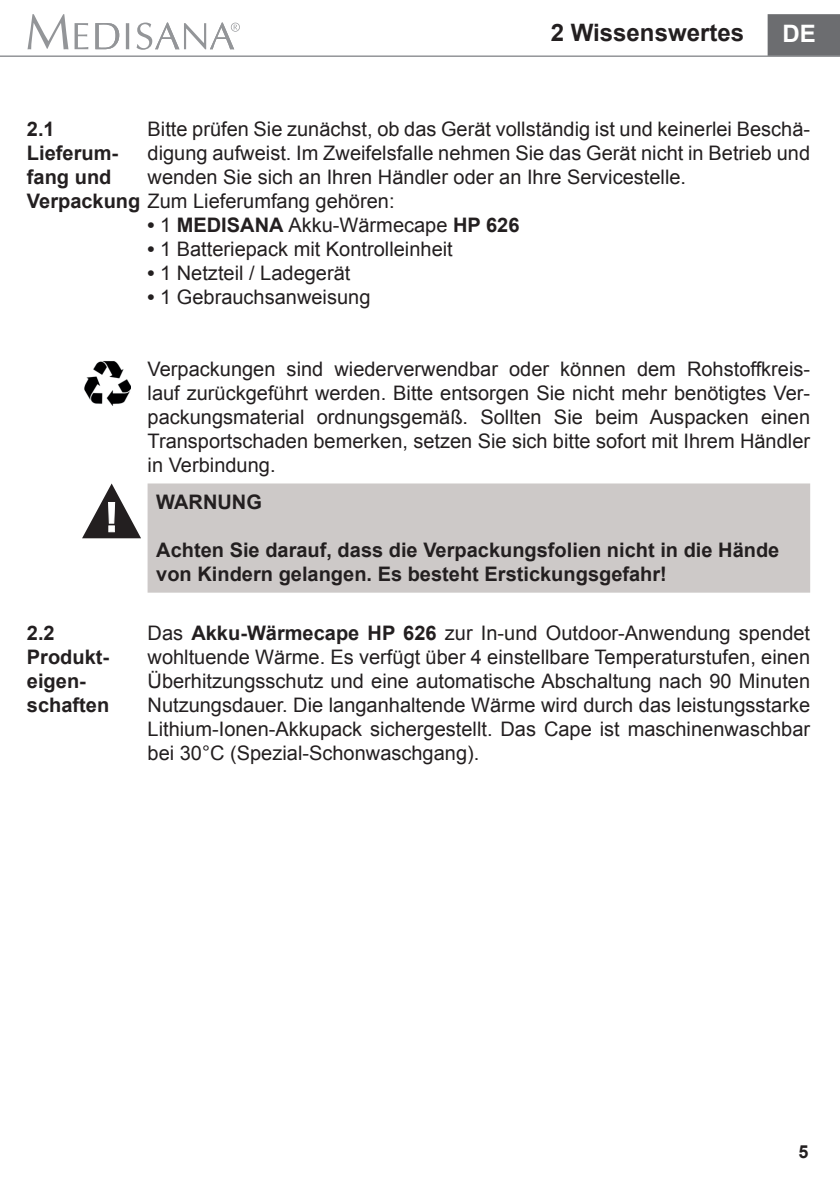
<style>
.page{position:relative;width:840px;height:1191px;background:#fff}
.page>*{position:absolute;margin:0;border:0;box-sizing:border-box;transform-origin:0 0}
.t1{font:700 24px "Arial";color:#231f20}
.t2{font:700 24px "Arial";color:#fff}
.t3{font:20px/24px "Arial";color:#231f20;text-align:justify}
.t4{font:700 20px/24px "Arial";color:#231f20}
.t5{font:700 18px "Arial";color:#231f20}
.s1{font-weight:700}
</style>
<div class="page">
<svg style="left:27px;top:14px;width:41px;height:35px"></svg>
<svg style="left:74px;top:23px;width:14px;height:26px"></svg>
<svg style="left:95px;top:23px;width:24px;height:26px"></svg>
<svg style="left:126px;top:23px;width:3px;height:26px"></svg>
<svg style="left:136px;top:23px;width:104px;height:27px"></svg>
<div style="left:147px;top:483px;width:662px;height:109px;background:#cdc9c8;border:2px solid #cdc9c8"></div>
<svg style="left:82px;top:483px;width:59px;height:55px"></svg>
<img style="left:84px;top:361px;width:47px;height:45px">
<div style="left:767px;top:14px;width:72px;height:41px;background:#6c6d70"></div>
<hr style="left:0;top:55px;width:839px;height:2px;background:#939598">
<p class="t1" style="left:550px;top:16px;width:195px">2 Wissenswertes</p>
<p class="t2" style="left:782px;top:17px;width:35px">DE</p>
<p class="t3" style="left:147px;top:117px;width:663px">Bitte prüfen Sie zunächst, ob das Gerät vollständig ist und keinerlei Beschä-</p>
<p class="t3" style="left:147px;top:141px;width:663px">digung aufweist. Im Zweifelsfalle nehmen Sie das Gerät nicht in Betrieb und</p>
<p class="t3" style="left:147px;top:165px;width:540px">wenden Sie sich an Ihren Händler oder an Ihre Servicestelle.</p>
<p class="t3" style="left:27px;top:189px;width:369px"><span class="s1">Verpackung</span> Zum Lieferumfang gehören:</p>
<p class="t3" style="left:147px;top:213px;width:373px"><span class="s1">•</span> 1 <span class="s1">MEDISANA</span> Akku-Wärmecape <span class="s1">HP 626</span></p>
<p class="t3" style="left:147px;top:237px;width:306px"><span class="s1">•</span> 1 Batteriepack mit Kontrolleinheit</p>
<p class="t3" style="left:147px;top:261px;width:204px"><span class="s1">•</span> 1 Netzteil / Ladegerät</p>
<p class="t3" style="left:147px;top:285px;width:224px"><span class="s1">•</span> 1 Gebrauchsanweisung</p>
<p class="t4" style="left:27px;top:117px;width:93px">2.1<br>Lieferum&shy;fang und</p>
<p class="t3" style="left:147px;top:357px;width:663px">Verpackungen sind wiederverwendbar oder können dem Rohstoffkreis&shy;lauf zurückgeführt werden. Bitte entsorgen Sie nicht mehr benötigtes Ver&shy;packungsmaterial ordnungsgemäß. Sollten Sie beim Auspacken einen Transportschaden bemerken, setzen Sie sich bitte sofort mit Ihrem Händler in Verbindung.</p>
<p class="t4" style="left:27px;top:622px;width:84px">2.2<br>Produkt&shy;eigen&shy;schaften</p>
<p class="t4" style="left:156px;top:491px;width:107px">WARNUNG</p>
<p class="t4" style="left:156px;top:539px;width:624px">Achten Sie darauf, dass die Verpackungsfolien nicht in die Hände von Kindern gelangen. Es besteht Erstickungsgefahr!</p>
<p class="t3" style="left:147px;top:621px;width:663px">Das <span class="s1">Akku-Wärmecape HP 626</span> zur In-und Outdoor-Anwendung spendet wohltuende Wärme. Es verfügt über 4 einstellbare Temperaturstufen, einen Überhitzungsschutz und eine automatische Abschaltung nach 90 Minuten Nutzungsdauer. Die langanhaltende Wärme wird durch das leistungsstarke Lithium-Ionen-Akkupack sichergestellt. Das Cape ist maschinenwaschbar bei 30°C (Spezial-Schonwaschgang).</p>
<p class="t5" style="left:798px;top:1140px;width:12px">5</p>
</div>
